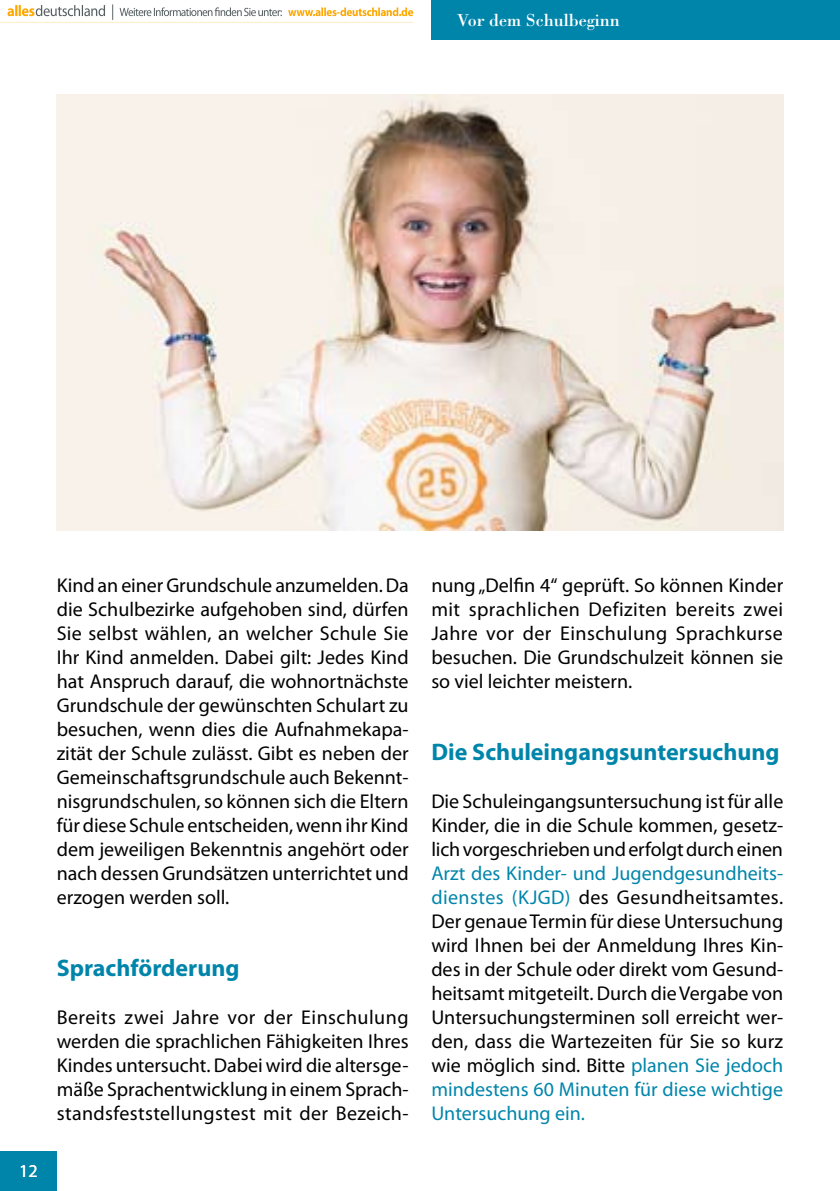
<style>
.page{position:relative;width:840px;height:1191px;background:#fff}
.page>*{position:absolute;margin:0;border:0;box-sizing:border-box;transform-origin:0 0}
.t1{font:700 24px "Myriad Pro";color:#0085aa}
.t2{font:20px/24px "Myriad Pro";color:#000;text-align:justify}
.t3{font:18px "Bodoni Std";color:#fff}
.t4{font:18px "Myriad Pro";color:#fff}
.s1{color:#0085aa}
</style>
<div class="page">
<div style="left:0;top:1151px;width:57px;height:40px;background:#0085aa"></div>
<div style="left:431px;top:0;width:408px;height:40px;background:#0085aa"></div>
<hr style="left:839px;top:0;width:1px;height:40px;background:#97bed4">
<img style="left:57px;top:95px;width:725px;height:435px">
<img style="left:7px;top:4px;width:407px;height:16px">
<p class="t3" style="left:457px;top:9px;width:164px">Vor dem Schulbeginn</p>
<p class="t4" style="left:19px;top:1161px;width:20px">12</p>
<p class="t2" style="left:57px;top:573px;width:353px">Kind an einer Grundschule anzumelden. Da die Schulbezirke aufgehoben sind, dürfen Sie selbst wählen, an welcher Schule Sie Ihr Kind anmelden. Dabei gilt: Jedes Kind hat Anspruch darauf, die wohnortnächste Grundschule der gewünschten Schulart zu besuchen, wenn dies die Aufnahmekapa&shy;zität der Schule zulässt. Gibt es neben der Gemeinschaftsgrundschule auch Bekennt&shy;nisgrundschulen, so können sich die Eltern für diese Schule entscheiden, wenn ihr Kind dem jeweiligen Bekenntnis angehört oder nach dessen Grundsätzen unterrichtet und erzogen werden soll.</p>
<p class="t1" style="left:57px;top:954px;width:184px">Sprachförderung</p>
<p class="t2" style="left:57px;top:1005px;width:353px">Bereits zwei Jahre vor der Einschulung werden die sprachlichen Fähigkeiten Ihres Kindes untersucht. Dabei wird die altersge&shy;mäße Sprachentwicklung in einem Sprach&shy;standsfeststellungstest mit der Bezeich-</p>
<p class="t2" style="left:431px;top:573px;width:353px">nung „Delfin 4“ geprüft. So können Kinder mit sprachlichen Defiziten bereits zwei Jahre vor der Einschulung Sprachkurse besuchen. Die Grundschulzeit können sie so viel leichter meistern.</p>
<p class="t1" style="left:431px;top:738px;width:349px">Die Schuleingangsuntersuchung</p>
<p class="t2" style="left:431px;top:789px;width:353px">Die Schuleingangsuntersuchung ist für alle Kinder, die in die Schule kommen, gesetz&shy;lich vorgeschrieben und erfolgt durch einen</p>
<p class="t2" style="left:431px;top:861px;width:353px"><span class="s1">Arzt des Kinder- und Jugendgesundheits&shy;dienstes (KJGD)</span> des Gesundheitsamtes.<br>Der genaue Termin für diese Untersuchung wird Ihnen bei der Anmeldung Ihres Kin&shy;des in der Schule oder direkt vom Gesund&shy;heitsamt mitgeteilt. Durch die Vergabe von Untersuchungsterminen soll erreicht wer&shy;den, dass die Wartezeiten für Sie so kurz wie möglich sind. Bitte <span class="s1">planen Sie jedoch mindestens 60 Minuten für diese wichtige Untersuchung ein.</span></p>
</div>
